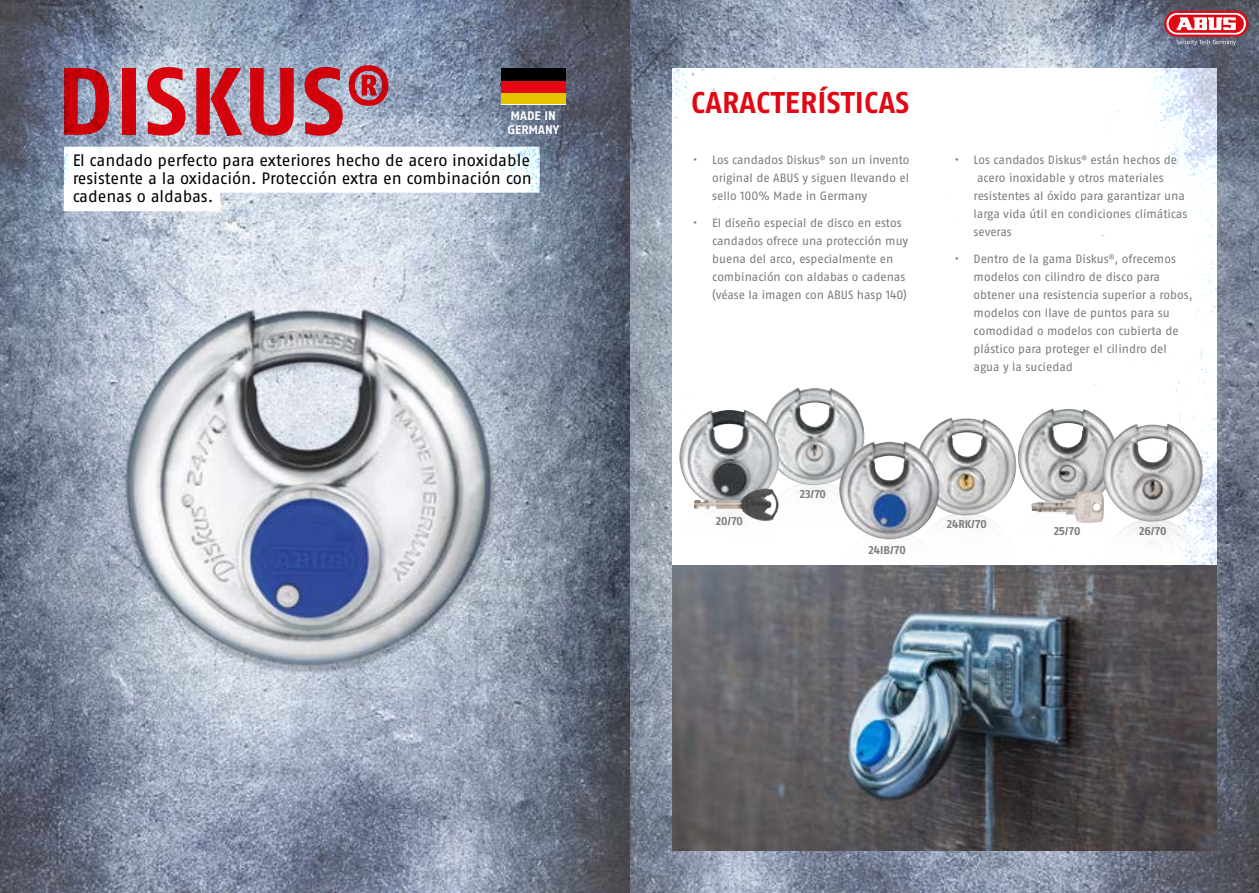
<style>
.page{position:relative;width:1259px;height:893px;background:#fff}
.page>*{position:absolute;margin:0;border:0;box-sizing:border-box;transform-origin:0 0}
.t1{font:700 95.25px "ABUS Fago Pro";letter-spacing:.01em;color:#e30613}
.t2{font:700 30px "ABUS Fago Pro";letter-spacing:.01em;color:#e30613}
.t3{font:16.5px/18px "ABUS Fago Pro";letter-spacing:-.005em;color:#000;text-align:justify}
.t4{font:700 12.45px/14px "ABUS Fago Pro";color:#fff}
.t5{font:12px/18px "ABUS Fago Pro";letter-spacing:-.005em;color:#7c7b7b}
.t6{font:700 11.25px "ABUS Fago Pro";letter-spacing:-.01em;color:#7c7b7b}
</style>
<div class="page">
<img style="left:0;top:0;width:1259px;height:893px">
<div style="left:672px;top:68px;width:544px;height:782px;background:#fff"></div>
<img style="left:672px;top:565px;width:544px;height:285px">
<img style="left:1017px;top:550px;width:85px;height:17px">
<img style="left:1102px;top:522px;width:100px;height:75px">
<img style="left:679px;top:507px;width:100px;height:61px">
<img style="left:939px;top:515px;width:77px;height:72px">
<img style="left:839px;top:539px;width:100px;height:55px">
<img style="left:1018px;top:409px;width:88px;height:82px">
<img style="left:1102px;top:424px;width:100px;height:98px">
<img style="left:771px;top:388px;width:93px;height:97px">
<img style="left:679px;top:410px;width:100px;height:97px">
<img style="left:694px;top:488px;width:84px;height:33px">
<img style="left:1031px;top:491px;width:73px;height:32px">
<img style="left:923px;top:418px;width:93px;height:97px">
<img style="left:839px;top:441px;width:100px;height:98px">
<svg style="left:64px;top:147px;width:476px;height:64px"></svg>
<div style="left:501px;top:92px;width:64px;height:12px;background:#e5c500"></div>
<div style="left:501px;top:80px;width:64px;height:12px;background:#e30613"></div>
<div style="left:501px;top:68px;width:64px;height:12px;background:#000"></div>
<div style="left:1164px;top:11px;width:84px;height:26px;background:#e30613;border-radius:13px"></div>
<svg style="left:1166px;top:13px;width:80px;height:22px"></svg>
<svg style="left:1168px;top:15px;width:75px;height:18px"></svg>
<svg style="left:1176px;top:17px;width:59px;height:13px"></svg>
<svg style="left:1176px;top:40px;width:59px;height:5px"></svg>
<h1 class="t1" style="left:57px;top:44px;width:336px">DISKUS<sup>®</sup></h1>
<h3 class="t3" style="left:72px;top:151px;width:461px">El candado perfecto para exteriores hecho de acero inoxidable resistente a la oxidación. Protección extra en combinación con cadenas o aldabas.</h3>
<p class="t4" style="left:507px;top:109px;width:53px">MADE IN<br>GERMANY</p>
<h2 class="t2" style="left:691px;top:84px;width:220px">CARACTERÍSTICAS</h2>
<p class="t5" style="left:712px;top:151px;width:199px;text-align:justify;text-indent:-19px">• Los candados Diskus<sup>®</sup> son un invento original de ABUS y siguen llevando el sello 100% Made in Germany</p>
<p class="t5" style="left:712px;top:213px;width:198px;text-indent:-19px">• El diseño especial de disco en estos candados ofrece una protección muy buena del arco, especialmente en combinación con aldabas o cadenas (véase la imagen con ABUS hasp 140)</p>
<p class="t5" style="left:973px;top:151px;width:215px;text-indent:-19px">• Los candados Diskus<sup>®</sup> están hechos de acero inoxidable y otros materiales resistentes al óxido para garantizar una larga vida útil en condiciones climáticas severas</p>
<p class="t5" style="left:973px;top:249px;width:220px;text-indent:-19px">• Dentro de la gama Diskus<sup>®</sup>, ofrecemos modelos con cilindro de disco para obtener una resistencia superior a robos, modelos con llave de puntos para su comodidad o modelos con cubierta de plástico para proteger el cilindro del agua y la suciedad</p>
<p class="t6" style="left:716px;top:514px;width:29px">20/70</p>
<p class="t6" style="left:799px;top:488px;width:28px">23/70</p>
<p class="t6" style="left:868px;top:543px;width:39px">24IB/70</p>
<p class="t6" style="left:946px;top:518px;width:42px">24RK/70</p>
<p class="t6" style="left:1053px;top:524px;width:28px">25/70</p>
<p class="t6" style="left:1139px;top:524px;width:29px">26/70</p>
</div>
